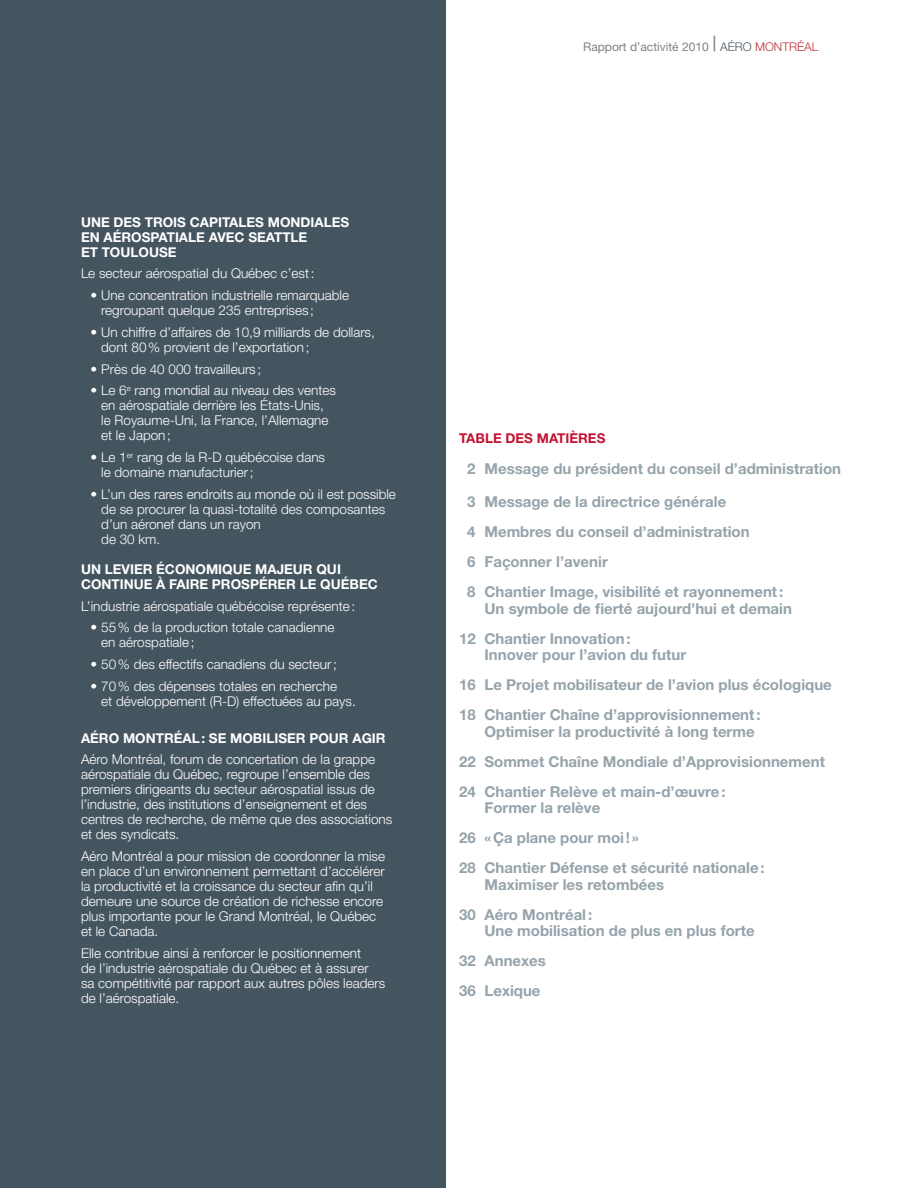
<style>
.page{position:relative;width:918px;height:1188px;background:#fff}
.page>*{position:absolute;margin:0;border:0;box-sizing:border-box;transform-origin:0 0}
.t1{font:700 15px/30px "Helvetica Neue";color:#95a3ab}
.t2{font:300 13.5px/15px "Helvetica Neue";color:#fff}
.t3{font:700 13.5px/15px "Helvetica Neue";letter-spacing:.11em;color:#fff}
.t4{font:700 13.5px/15px "Helvetica Neue";letter-spacing:.15em;color:#fff}
.t5{font:700 13.5px "Helvetica Neue";letter-spacing:.055em;color:#fff}
.t6{font:700 13.5px "Helvetica Neue";color:#c41230}
.t7{font:12px "Helvetica Neue";color:#808285}
.s1{font-size:21px}
.s2{font-weight:300;color:#455560}
.s3{font-weight:300;color:#bd2f37}
</style>
<div class="page">
<div style="left:0;top:0;width:446px;height:1188px;background:#455560"></div>
<p class="t7" style="left:583px;top:40px;width:232px">Rapport d’activité 2010 <span class="s1">|</span> <span class="s2">Aéro</span> <span class="s3">Montréal</span></p>
<p class="t3" style="left:81px;top:214px;width:270px">Une des trois capitales mondiales en aérospatiale avec Seattle<br>et Tou louse</p>
<p class="t2" style="left:81px;top:266px;width:235px">Le secteur aérospatial du Québec c’est:</p>
<p class="t2" style="left:101px;top:287px;width:249px;text-indent:-11px">• Une concentration industrielle remarquable regroupant quelque 235 entreprises ;</p>
<p class="t2" style="left:101px;top:324px;width:275px;text-indent:-11px">• Un chiffre d’affaires de 10,9 milliards de dollars, dont 80% provient de l’exportation;</p>
<p class="t2" style="left:90px;top:361px;width:172px">• Près de 40 000 travailleurs ;</p>
<p class="t2" style="left:101px;top:383px;width:236px;text-indent:-11px">• Le 6<sup>e</sup> rang mondial au niveau des ventes en aérospatiale derrière les États-Unis, le Royaume-Uni, la France, l’Allemagne et le Japon;</p>
<p class="t2" style="left:101px;top:449px;width:225px;text-indent:-11px">• Le 1<sup>er</sup> rang de la R-D québécoise dans le domaine manufacturier;</p>
<p class="t2" style="left:101px;top:486px;width:296px;text-indent:-11px">• L’un des rares endroits au monde où il est possible de se procurer la quasi-totalité des composantes d’un aéronef dans un rayon<br>de 30 km.</p>
<p class="t4" style="left:81px;top:561px;width:296px">Un levier économique majeur qui continue à faire prospérer le Québec</p>
<p class="t2" style="left:81px;top:598px;width:276px">L’industrie aérospatiale québécoise représente:</p>
<p class="t2" style="left:101px;top:620px;width:235px;text-indent:-11px">• 55% de la production totale canadienne en aérospatiale;</p>
<p class="t2" style="left:90px;top:656px;width:248px">• 50% des effectifs canadiens du secteur;</p>
<p class="t2" style="left:101px;top:678px;width:256px;text-indent:-11px">• 70% des dépenses totales en recherche<br>et développement (R-D) effectuées au pays.</p>
<p class="t5" style="left:81px;top:729px;width:239px">Aéro Montréal: se mobiliser pou</p>
<p class="t3" style="left:339px;top:730px;width:48px">r agir</p>
<p class="t2" style="left:81px;top:752px;width:313px">Aéro Montréal, forum de concertation de la grappe aérospatiale du Québec, regroupe l’ensemble des premiers dirigeants du secteur aérospatial issus de l’industrie, des institutions d’enseignement et des centres de recherche, de même que des associations et des syndicats.</p>
<p class="t2" style="left:81px;top:848px;width:306px">Aéro Montréal a pour mission de coordonner la mise en place d’un environnement permettant d’accélérer la productivité et la croissance du secteur afin qu’il demeure une source de création de richesse encore plus importante pour le Grand Montréal, le Québec et le Canada.</p>
<p class="t2" style="left:81px;top:945px;width:306px">Elle contribue ainsi à renforcer le positionnement<br>de l’industrie aérospatiale du Québec et à assurer sa compétitivité par rapport aux autres pôles leaders de l’aérospatiale.</p>
<p class="t6" style="left:459px;top:429px;width:148px">Table des matières</p>
<p class="t1" style="left:467px;top:453px;width:375px">2 Message du président du conseil d’administration</p>
<p class="t1" style="left:467px;top:486px;width:318px">3 Message de la directrice générale<br>4 Membres du conseil d’administration<br>6 Façonner l’avenir<br>8 Chantier Image, visibilité et rayonnement:</p>
<p class="t1" style="left:459px;top:593px;width:334px;text-indent:26px">Un symbole de fierté aujourd’hui et demain<br>12 Chantier Innovation:</p>
<p class="t1" style="left:459px;top:639px;width:374px;text-indent:26px">Innover pour l’avion du futur<br>16 Le Projet mobilisateur de l’avion plus écologique<br>18 Chantier Chaîne d’approvisionnement:</p>
<p class="t1" style="left:459px;top:716px;width:367px;text-indent:26px">Optimiser la productivité à long terme<br>22 Sommet Chaîne Mondiale d’Approvisionnement<br>24 Chantier Relève et main-d’œuvre:</p>
<p class="t1" style="left:459px;top:792px;width:307px;text-indent:26px">Former la relève<br>26 «Ça plane pour moi! »<br>28 Chantier Défense et sécurité nationale:</p>
<p class="t1" style="left:459px;top:869px;width:207px;text-indent:26px">Maximiser les retombées<br>30 Aéro Montréal:</p>
<p class="t1" style="left:459px;top:915px;width:297px;text-indent:26px">Une mobilisation de plus en plus forte<br>32 Annexes<br>36 Lexique</p>
</div>
